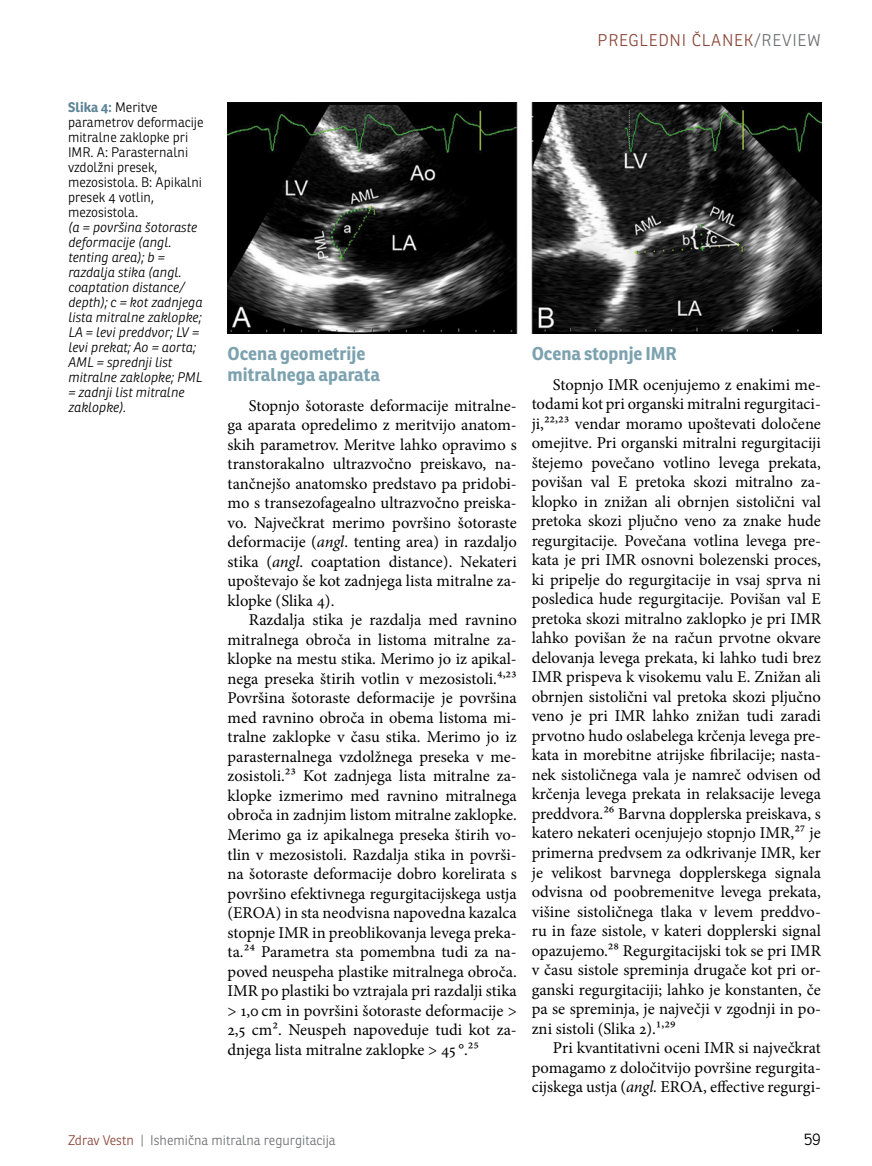
<style>
.page{position:relative;width:872px;height:1166px;background:#fff}
.page>*{position:absolute;margin:0;border:0;box-sizing:border-box;transform-origin:0 0}
.t1{font:700 18px/21px "Ronnia";color:#7ca2af}
.t2{font:16.5px/19.5px "Minion Pro";color:#000;text-align:justify}
.t3{font:300 16.5px "Ronnia";letter-spacing:.05em;color:#8a4638}
.t4{font:300 16.5px "Ronnia";color:#000}
.t5{font:italic 300 13.5px/15px "Ronnia";color:#000}
.t6{font:300 13.5px/15px "Ronnia";color:#000}
.t7{font:300 13.5px "Ronnia";color:#6d6e71}
.s1{font-weight:700;color:#5f8498}
.s2{color:#6d6e71}
.s3{font-style:italic}
.s4{color:#8a4638}
</style>
<div class="page">
<img style="left:227px;top:102px;width:594px;height:232px">
<p class="t6" style="left:68px;top:99px;width:137px"><span class="s1">Slika 4:</span> Meritve parametrov deformacije mitralne zaklopke pri<br>I MR. A: Parasternalni vzdolžni presek, mezosistola. B: Apikalni presek 4 votlin, mezosistola.</p>
<p class="t5" style="left:68px;top:219px;width:136px">(a = površina šotoraste deformacije (angl. tenting area); b = razdalja stika (angl. coaptation distance/ depth); c = kot zadnjega lista mitralne zaklopke;<br>LA = levi preddvor; LV = levi prekat; Ao = aorta;<br>AML = sprednji list mitralne zaklopke; PML = zadnji list mitralne zaklopke).</p>
<p class="t3" style="left:597px;top:30px;width:225px">Pregledni članek<span class="s2">/Review</span></p>
<p class="t1" style="left:227px;top:342px;width:154px">Ocena geometrije mitralnega aparata</p>
<p class="t2" style="left:227px;top:395px;width:291px;text-indent:21px">Stopnjo šotoraste deformacije mitralne&shy;ga aparata opredelimo z meritvijo anatom&shy;skih parametrov. Meritve lahko opravimo s transtorakalno ultrazvočno preiskavo, na&shy;tančnejšo anatomsko predstavo pa pridobi&shy;mo s transezofagealno ultrazvočno preiska&shy;vo. Največkrat merimo površino šotoraste deformacije (<span class="s3">angl</span>. tenting area) in razdaljo stika (<span class="s3">angl</span>. coaptation distance). Nekateri upoštevajo še kot zadnjega lista mitralne za&shy;klopke (Slika 4).</p>
<p class="t2" style="left:227px;top:610px;width:291px;text-indent:21px">Razdalja stika je razdalja med ravnino mitralnega obroča in listoma mitralne za&shy;klopke na mestu stika. Merimo jo iz apikal&shy;nega preseka štirih votlin v mezosistoli.4,23<br>Površina šotoraste deformacije je površina med ravnino obroča in obema listoma mi&shy;tralne zaklopke v času stika. Merimo jo iz parasternalnega vzdolžnega preseka v me&shy;zosistoli.23 Kot zadnjega lista mitralne za&shy;klopke izmerimo med ravnino mitralnega obroča in zadnjim listom mitralne zaklopke.<br>Merimo ga iz apikalnega preseka štirih vo&shy;tlin v mezosistoli. Razdalja stika in površi&shy;na šotoraste deformacije dobro korelirata s površino efektivnega regurgitacijskega ustja (EROA) in sta neodvisna napovedna kazalca stopnje IMR in preoblikovanja levega preka&shy;ta.24 Parametra sta pomembna tudi za na&shy;poved neuspeha plastike mitralnega obroča.<br>IMR po plastiki bo vztrajala pri razdalji stika &gt; 1,0 cm in površini šotoraste deformacije &gt; 2,5 cm2. Neuspeh napoveduje tudi kot za&shy;dnjega lista mitralne zaklopke &gt; 45 °.25</p>
<p class="t1" style="left:531px;top:342px;width:147px">Ocena stopnje IMR</p>
<p class="t2" style="left:532px;top:374px;width:291px;text-indent:21px">Stopnjo IMR ocenjujemo z enakimi me&shy;todami kot pri organski mitralni regurgitaci&shy;ji,22,23 vendar moramo upoštevati določene omejitve. Pri organski mitralni regurgitaciji štejemo povečano votlino levega prekata, povišan val E pretoka skozi mitralno za&shy;klopko in znižan ali obrnjen sistolični val pretoka skozi pljučno veno za znake hude regurgitacije. Povečana votlina levega pre&shy;kata je pri IMR osnovni bolezenski proces, ki pripelje do regurgitacije in vsaj sprva ni posledica hude regurgitacije. Povišan val E pretoka skozi mitralno zaklopko je pri IMR lahko povišan že na račun prvotne okvare delovanja levega prekata, ki lahko tudi brez IMR prispeva k visokemu valu E. Znižan ali obrnjen sistolični val pretoka skozi pljučno veno je pri IMR lahko znižan tudi zaradi prvotno hudo oslabelega krčenja levega pre&shy;kata in morebitne atrijske fibrilacije; nasta&shy;nek sistoličnega vala je namreč odvisen od krčenja levega prekata in relaksacije levega preddvora.26 Barvna dopplerska preiskava, s katero nekateri ocenjujejo stopnjo IMR,27 je primerna predvsem za odkrivanje IMR, ker je velikost barvnega dopplerskega signala odvisna od poobremenitve levega prekata, višine sistoličnega tlaka v levem preddvo&shy;ru in faze sistole, v kateri dopplerski signal opazujemo.28 Regurgitacijski tok se pri IMR v času sistole spreminja drugače kot pri or&shy;ganski regurgitaciji; lahko je konstanten, če pa se spreminja, je največji v zgodnji in po&shy;zni sistoli (Slika 2).1,29</p>
<p class="t2" style="left:532px;top:1037px;width:291px;text-indent:21px">Pri kvantitativni oceni IMR si največkrat pomagamo z določitvijo površine regurgita&shy;cijskega ustja (<span class="s3">angl.</span> EROA, effective regurgi-</p>
<p class="t7" style="left:68px;top:1131px;width:269px"><span class="s4">Zdrav Vestn</span> | Ishemična mitralna regurgitacija</p>
<p class="t4" style="left:804px;top:1128px;width:18px">59</p>
</div>
